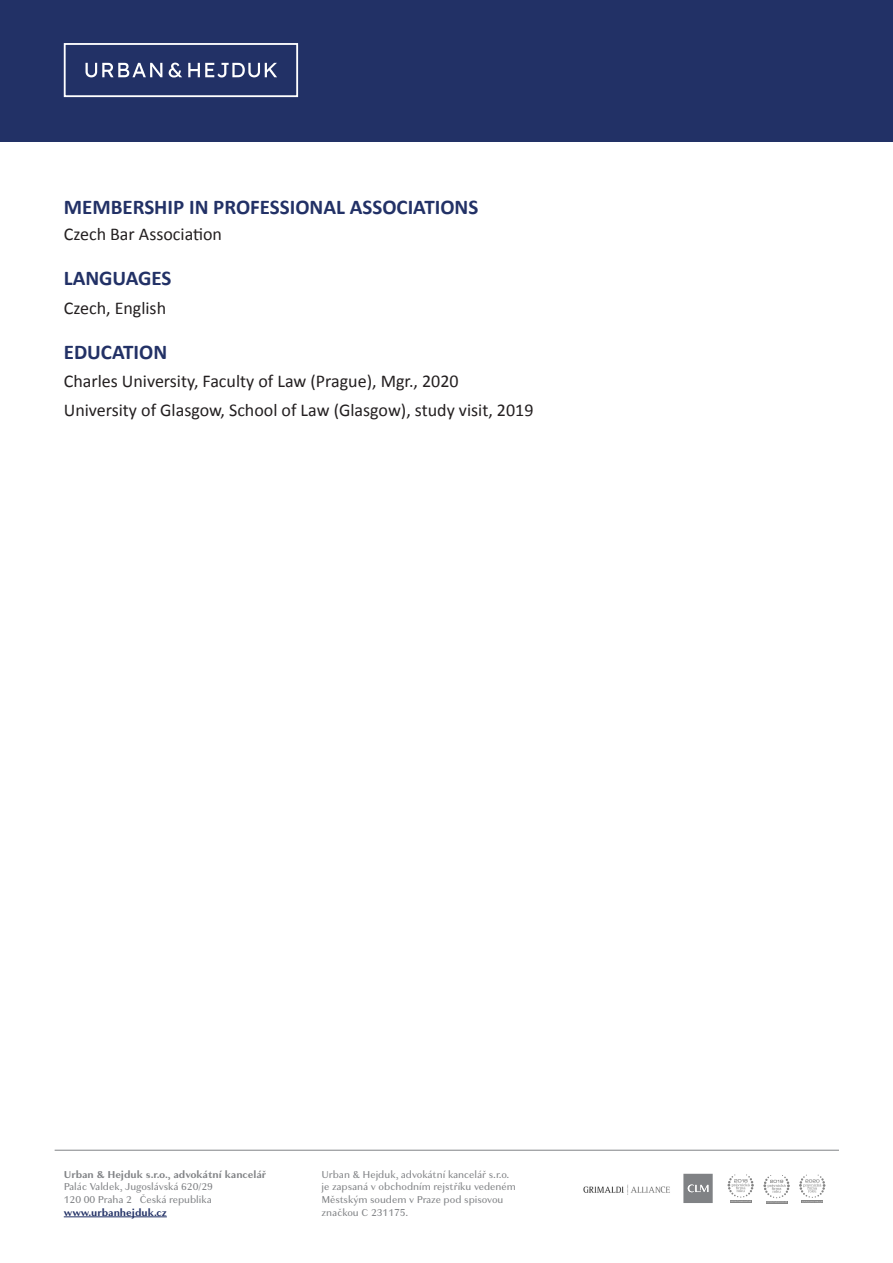
<style>
.page{position:relative;width:893px;height:1263px;background:#fff}
.page>*{position:absolute;margin:0;border:0;box-sizing:border-box;transform-origin:0 0}
.t1{font:700 21px "Calibri";color:#223166}
.t2{font:18px "Calibri";color:#231f20}
.t3{font:10.5px/12.6px "Granville";color:#808285}
.t4{font:700 10.5px "Granville";color:#808285}
.t5{font:700 10.5px "Granville";color:#223166}
</style>
<div class="page">
<hr style="left:64px;top:1216px;width:103px;height:1px;background:#223166">
<hr style="left:55px;top:1150px;width:784px;height:1px;background:#808285">
<div style="left:0;top:0;width:893px;height:142px;background:#223166"></div>
<svg style="left:86px;top:63px;width:76px;height:14px"></svg>
<svg style="left:169px;top:63px;width:13px;height:14px"></svg>
<svg style="left:188px;top:63px;width:89px;height:14px"></svg>
<div style="left:64px;top:43px;width:234px;height:54px;border:2px solid #fff"></div>
<hr style="left:730px;top:1200px;width:21px;height:3px;background:#858585">
<svg style="left:727px;top:1174px;width:27px;height:28px"></svg>
<svg style="left:763px;top:1175px;width:27px;height:28px"></svg>
<hr style="left:801px;top:1200px;width:22px;height:3px;background:#868686">
<svg style="left:799px;top:1174px;width:26px;height:28px"></svg>
<svg style="left:683px;top:1174px;width:30px;height:29px"></svg>
<img style="left:583px;top:1184px;width:87px;height:11px">
<p class="t1" style="left:64px;top:192px;width:416px">MEMBERSHIP IN PROFESSIONAL ASSOCIATIONS</p>
<p class="t2" style="left:64px;top:221px;width:160px">Czech Bar Association</p>
<p class="t1" style="left:64px;top:263px;width:109px">LANGUAGES</p>
<p class="t2" style="left:64px;top:295px;width:104px">Czech, English</p>
<p class="t1" style="left:64px;top:337px;width:105px">EDUCATION</p>
<p class="t2" style="left:64px;top:369px;width:396px">Charles University, Faculty of Law (Prague), Mgr., 2020</p>
<p class="t2" style="left:64px;top:398px;width:471px">University of Glasgow, School of Law (Glasgow), study visit, 2019</p>
<p class="t4" style="left:64px;top:1167px;width:204px">Urban &amp; Hejduk s.r.o., advokátní kancelář</p>
<p class="t3" style="left:64px;top:1181px;width:151px">Palác Valdek, Jugoslávská 620/29</p>
<p class="t3" style="left:64px;top:1193px;width:149px">120 00 Praha 2 Česká republika</p>
<p class="t5" style="left:64px;top:1205px;width:105px">www.urbanhejduk.cz</p>
<p class="t3" style="left:321px;top:1168px;width:196px">Urban &amp; Hejduk, advokátní kancelář s.r.o. je zapsaná v obchodním rejstříku vedeném Městským soudem v Praze pod spisovou značkou C 231175.</p>
</div>
